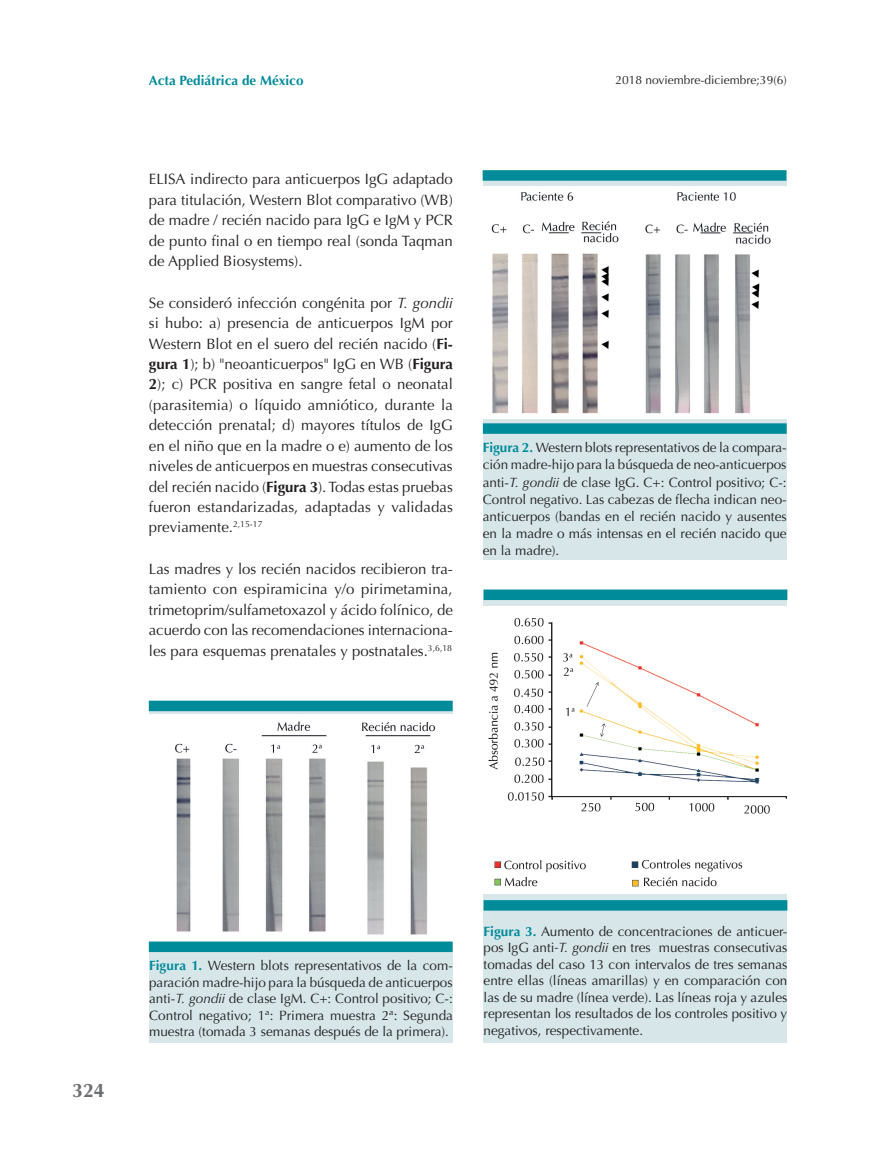
<style>
.page{position:relative;width:893px;height:1149px;background:#fff}
.page>*{position:absolute;margin:0;border:0;box-sizing:border-box;transform-origin:0 0}
.t1{font:700 19.5px "Optima";color:#6c6d70}
.t2{font:15px/20.4px "Optima";color:#231f20;text-align:justify}
.t3{font:13.5px/16.5px "Optima";color:#231f20;text-align:justify}
.t4{font:700 13.5px "Optima";color:#008b9a}
.t5{font:12px "Optima";color:#231f20}
.s1{font-style:italic}
.s2{font-weight:700}
.s3{font-weight:700;color:#008b9a}
</style>
<div class="page">
<div style="left:149px;top:700px;width:303px;height:342px;background:#d6e6e9"></div>
<img style="left:149px;top:714px;width:303px;height:227px">
<div style="left:149px;top:700px;width:304px;height:11px;background:#008b9a"></div>
<div style="left:149px;top:941px;width:304px;height:10px;background:#008b9a"></div>
<div style="left:483px;top:589px;width:303px;height:453px;background:#d6e6e9"></div>
<div style="left:483px;top:170px;width:303px;height:390px;background:#d6e6e9"></div>
<div style="left:483px;top:170px;width:303px;height:11px;background:#008b9a"></div>
<div style="left:483px;top:423px;width:304px;height:10px;background:#008b9a"></div>
<div style="left:484px;top:589px;width:303px;height:11px;background:#008b9a"></div>
<div style="left:484px;top:899px;width:303px;height:11px;background:#008b9a"></div>
<img style="left:483px;top:186px;width:303px;height:232px">
<img style="left:483px;top:606px;width:304px;height:287px">
<p class="t4" style="left:149px;top:73px;width:156px">Acta Pediátrica de México</p>
<p class="t5" style="left:615px;top:73px;width:173px">2018 noviembre-diciembre;39(6)</p>
<p class="t2" style="left:149px;top:169px;width:306px">ELISA indirecto para anticuerpos IgG adaptado para titulación, Western Blot comparativo (WB) de madre / recién nacido para IgG e IgM y PCR de punto final o en tiempo real (sonda Taqman de Applied Biosystems).</p>
<p class="t2" style="left:149px;top:292px;width:306px">Se consideró infección congénita por <span class="s1">T. gondii </span>si hubo: a) presencia de anticuerpos IgM por Western Blot en el suero del recién nacido (<span class="s2">Fi&shy;gura 1</span>); b) "neoanticuerpos" IgG en WB (<span class="s2">Figura 2</span>); c) PCR positiva en sangre fetal o neonatal (parasitemia) o líquido amniótico, durante la detección prenatal; d) mayores títulos de IgG en el niño que en la madre o e) aumento de los niveles de anticuerpos en muestras consecutivas del recién nacido (<span class="s2">Figura 3</span>). Todas estas pruebas fueron estandarizadas, adaptadas y validadas previamente.<sup>2,15-17</sup></p>
<p class="t2" style="left:149px;top:558px;width:306px">Las madres y los recién nacidos recibieron tra&shy;tamiento con espiramicina y/o pirimetamina, trimetoprim/sulfametoxazol y ácido folínico, de acuerdo con las recomendaciones internaciona&shy;les para esquemas prenatales y postnatales.<sup>3,6,18</sup></p>
<p class="t3" style="left:483px;top:439px;width:305px;line-height:17.1px"><span class="s3">Figura 2.</span> Western blots representativos de la compara&shy;ción madre-hijo para la búsqueda de neo-anticuerpos anti-<span class="s1">T. gondii</span> de clase IgG. C+: Control positivo; C-:<br>Control negativo. Las cabezas de flecha indican neo&shy;anticuerpos (bandas en el recién nacido y ausentes en la madre o más intensas en el recién nacido que en la madre).</p>
<h1 class="t1" style="left:72px;top:1079px;width:34px">324</h1>
<p class="t3" style="left:149px;top:957px;width:305px"><span class="s3">Figura 1.</span> Western blots representativos de la com&shy;paración madre-hijo para la búsqueda de anticuerpos anti-<span class="s1">T. gondii</span> de clase IgM. C+: Control positivo; C-:<br>Control negativo; 1ª: Primera muestra 2ª: Segunda muestra (tomada 3 semanas después de la primera).</p>
<p class="t3" style="left:484px;top:922px;width:305px"><span class="s3">Figura 3.</span> Aumento de concentraciones de anticuer&shy;pos IgG anti<span class="s1">-T. gondii</span> en tres muestras consecutivas tomadas del caso 13 con intervalos de tres semanas entre ellas (líneas amarillas) y en comparación con las de su madre (línea verde). Las líneas roja y azules representan los resultados de los controles positivo y negativos, respectivamente.</p>
</div>
